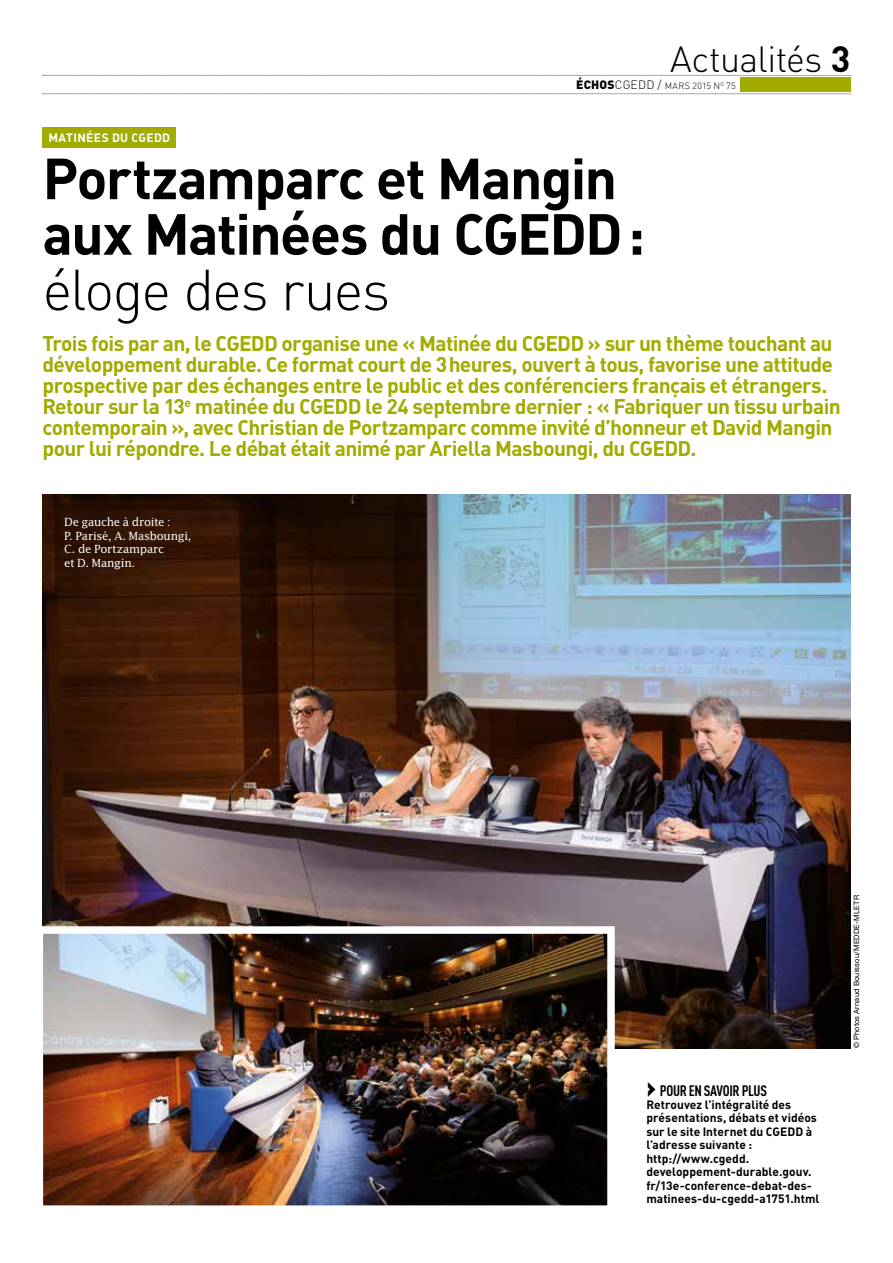
<style>
.page{position:relative;width:893px;height:1263px;background:#fff}
.page>*{position:absolute;margin:0;border:0;box-sizing:border-box;transform-origin:0 0}
.t1{font:700 57px/55.5px "DIN";letter-spacing:-.03em;color:#000}
.t2{font:300 36px "DIN";letter-spacing:-.015em;color:#000}
.t3{font:700 21px/21px "DIN";letter-spacing:-.03em;color:#a2ac00}
.t4{font:700 15px "DIN Cond";letter-spacing:-.02em;color:#000}
.t5{font:700 12px/13.5px "DIN";letter-spacing:.005em;color:#000}
.t6{font:700 12px "DIN";letter-spacing:.03em;color:#fff}
.t7{font:11.25px/13.5px "Lucida";letter-spacing:-.025em;color:#fff}
.t8{font:300 9px "DIN";letter-spacing:.045em;color:#000}
.t9{font:7.5px "Helvetica Neue LT Std";letter-spacing:.02em;color:#000}
.s1{font-weight:700}
.s2{font-weight:900;font-size:12px}
.s3{font-size:12px}
.s4{font-weight:300}
.s5{font-family:"DIN";font-weight:900;font-size:27px}
</style>
<div class="page">
<svg style="left:43px;top:75px;width:808px;height:1px"></svg>
<svg style="left:43px;top:94px;width:808px;height:1px"></svg>
<div style="left:740px;top:77px;width:110px;height:15px;background:#a2ac00"></div>
<div style="left:43px;top:128px;width:133px;height:20px;background:#a2ac00"></div>
<img style="left:43px;top:494px;width:807px;height:554px">
<img style="left:45px;top:935px;width:561px;height:269px">
<div style="left:36px;top:926px;width:579px;height:287px;border:8px solid #fff"></div>
<p class="t6" style="left:48px;top:130px;width:123px">MATINÉES DU CGEDD</p>
<p class="t2" style="left:670px;top:37px;width:182px">Actualités <span class="s1">3</span></p>
<p class="t8" style="left:576px;top:81px;width:161px"><span class="s2">ÉCHOS</span><span class="s3">CGEDD /</span> MARS 2015 N<sup>O</sup> 75</p>
<p class="t1" style="left:43px;top:148px;width:604px">Portzamparc et Mangin aux Matinées du CGEDD: <span class="s4">éloge des rues</span></p>
<p class="t3" style="left:43px;top:332px;width:800px">Trois fois par an, le CGEDD organise une « Matinée du CGEDD » sur un thème touchant au développement durable. Ce format court de 3heures, ouvert à tous, favorise une attitude prospective par des échanges entre le public et des conférenciers français et étrangers.<br>Retour sur la 13<sup>e</sup> matinée du CGEDD le 24 septembre dernier : « Fabriquer un tissu urbain contemporain », avec Christian de Portzamparc comme invité d’honneur et David Mangin pour lui répondre. Le débat était animé par Ariella Masboungi, du CGEDD.</p>
<p class="t7" style="left:64px;top:515px;width:129px">De gauche à droite :<br>P. Parisé, A. Masboungi,<br>C. de Portzamparc<br>et D. Mangin.</p>
<p class="t4" style="left:646px;top:1081px;width:122px"><span class="s5">›</span> POUR EN SAVOIR PLUS</p>
<p class="t5" style="left:646px;top:1097px;width:175px">Retrouvez l’intégralité des présentations, débats et vidéos sur le site Internet du CGEDD à l’adresse suivante : http://www.cgedd. developpement-durable.gouv. fr/13e-conference-debat-des&shy;matinees-du-cgedd-a1751.html</p>
<p class="t9" style="left:852px;top:1048px;width:154px;rotate:-90deg">© Photos Arnaud Bouissou/MEDDE-MLETR</p>
</div>
